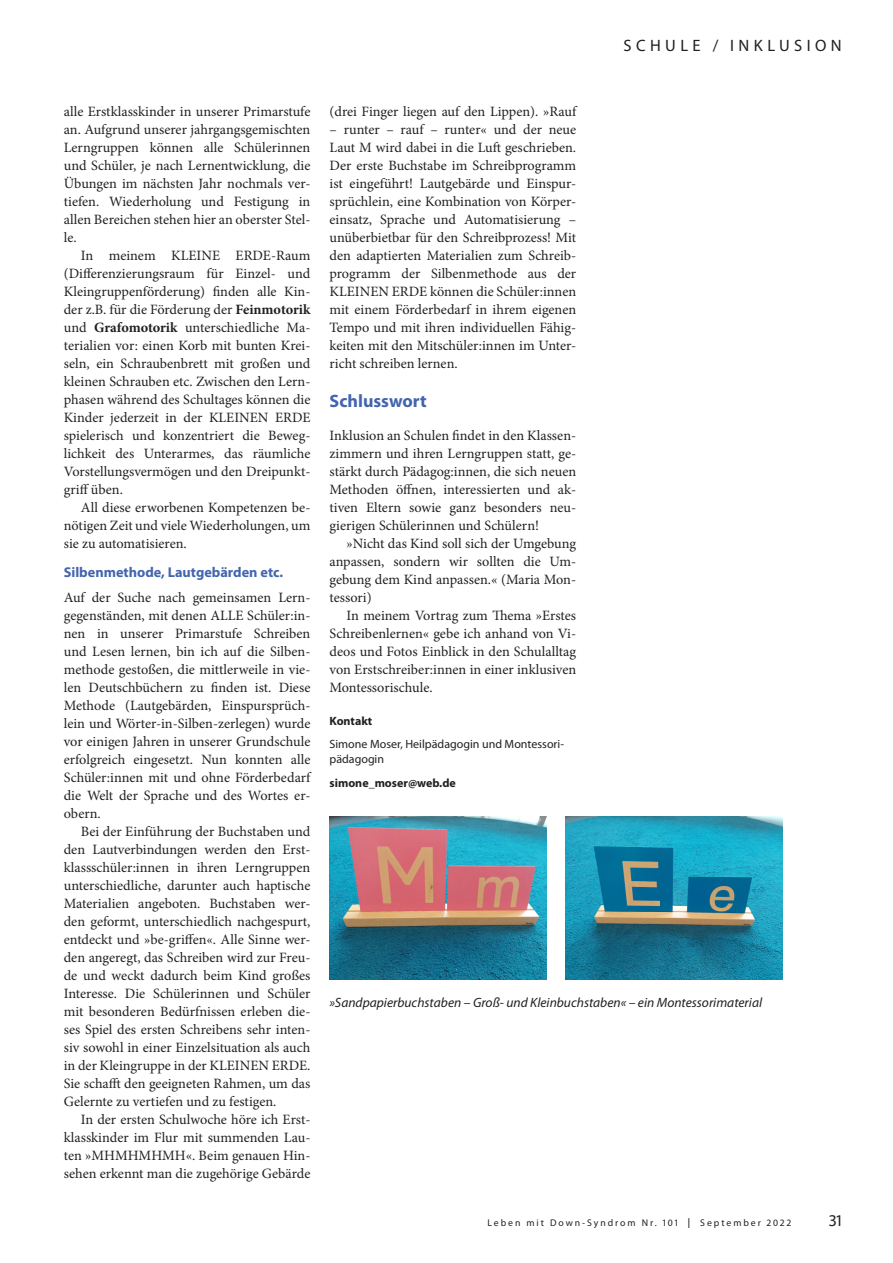
<style>
.page{position:relative;width:893px;height:1263px;background:#fff}
.page>*{position:absolute;margin:0;border:0;box-sizing:border-box;transform-origin:0 0}
.SL_1_12pt_basic_Myr{font:700 18px "Myriad Pro";color:#4364af}
.Rubrik_rechts_2022-0{font:16.5px "Myriad Pro";letter-spacing:.27em;color:#231f20}
.Text_Min_9_5_folg_10{font:14.25px/18px "Minion Pro";color:#231f20;text-align:justify}
.Text_Min_9_5_1_Abs_1{font:14.25px/18px "Minion Pro";color:#231f20;text-align:justify}
.SL_2__9_5pt_basic_My{font:700 14.25px "Myriad Pro";color:#4364af}
.Bildbeschriftung_li{font:italic 13.5px "Myriad Pro";color:#231f20}
.Hinweise_Literatur_A{font:12px/15px "Myriad Pro";color:#231f20}
.Hinweise_Literatur_A-2{font:700 12px "Myriad Pro";color:#231f20}
.t1{font:9.75px "Myriad Pro";letter-spacing:.2em;color:#231f20}
.s1{font-weight:700}
.s2{font-size:14.7px}
</style>
<div class="page">
<img style="left:330px;top:816px;width:216px;height:163px">
<img style="left:565px;top:816px;width:217px;height:163px">
<p class="Rubrik_rechts_2022-0" style="left:623px;top:35px;width:220px">SCHULE / INKLUSION</p>
<p class="Text_Min_9_5_folg_10" style="left:64px;top:102px;width:248px">alle Erstklasskinder in unserer Primarstufe an. Aufgrund unserer jahrgangsgemischten Lerngruppen können alle Schülerinnen und Schüler, je nach Lernentwicklung, die Übungen im nächsten Jahr nochmals ver&shy;tiefen. Wiederholung und Festigung in allen Bereichen stehen hier an oberster Stel&shy;le.</p>
<p class="Text_Min_9_5_folg_10" style="left:64px;top:246px;width:248px;text-indent:17px">In meinem KLEINE ERDE-Raum (Differenzierungsraum für Einzel- und Kleingruppenförderung) finden alle Kin&shy;der z.B. für die Förderung der <span class="s1">Feinmotorik </span>und <span class="s1">Grafomotorik</span> unterschiedliche Ma&shy;terialien vor: einen Korb mit bunten Krei&shy;seln, ein Schraubenbrett mit großen und kleinen Schrauben etc. Zwischen den Lern&shy;phasen während des Schultages können die Kinder jederzeit in der KLEINEN ERDE spielerisch und konzentriert die Beweg&shy;lichkeit des Unterarmes, das räumliche Vorstellungsvermögen und den Dreipunkt&shy;griff üben.</p>
<p class="Text_Min_9_5_folg_10" style="left:64px;top:498px;width:248px;text-indent:17px">All diese erworbenen Kompetenzen be&shy;nötigen Zeit und viele Wiederholungen, um sie zu automatisieren.</p>
<p class="SL_2__9_5pt_basic_My" style="left:64px;top:562px;width:221px">Silbenmethode, Lautgebärden etc.</p>
<p class="Text_Min_9_5_1_Abs_1" style="left:64px;top:588px;width:248px">Auf der Suche nach gemeinsamen Lern&shy;gegenständen, mit denen ALLE Schüler:in&shy;nen in unserer Primarstufe Schreiben und Lesen lernen, bin ich auf die Silben&shy;methode gestoßen, die mittlerweile in vie&shy;len Deutschbüchern zu finden ist. Diese Methode (Lautgebärden, Einspursprüch&shy;lein und Wörter-in-Silben-zerlegen) wurde vor einigen Jahren in unserer Grundschule erfolgreich eingesetzt. Nun konnten alle Schüler:innen mit und ohne Förderbedarf die Welt der Sprache und des Wortes er&shy;obern.</p>
<p class="Text_Min_9_5_folg_10" style="left:64px;top:822px;width:248px;text-indent:17px">Bei der Einführung der Buchstaben und den Lautverbindungen werden den Erst&shy;klassschüler:innen in ihren Lerngruppen unterschiedliche, darunter auch haptische Materialien angeboten. Buchstaben wer&shy;den geformt, unterschiedlich nachgespurt, entdeckt und »be-griffen«. Alle Sinne wer&shy;den angeregt, das Schreiben wird zur Freu&shy;de und weckt dadurch beim Kind großes Interesse. Die Schülerinnen und Schüler mit besonderen Bedürfnissen erleben die&shy;ses Spiel des ersten Schreibens sehr inten&shy;siv sowohl in einer Einzelsituation als auch in der Kleingruppe in der KLEINEN ERDE.<br>Sie schafft den geeigneten Rahmen, um das Gelernte zu vertiefen und zu festigen.</p>
<p class="Text_Min_9_5_folg_10" style="left:64px;top:1110px;width:248px;text-indent:17px">In der ersten Schulwoche höre ich Erst&shy;klasskinder im Flur mit summenden Lau&shy;ten »MHMHMHMH«. Beim genauen Hin&shy;sehen erkennt man die zugehörige Gebärde</p>
<p class="Text_Min_9_5_folg_10" style="left:330px;top:102px;width:248px">(drei Finger liegen auf den Lippen). »Rauf</p>
<p class="Text_Min_9_5_folg_10" style="left:330px;top:120px;width:248px">– runter – rauf – runter« und der neue Laut M wird dabei in die Luft geschrieben.<br>Der erste Buchstabe im Schreibprogramm ist eingeführt! Lautgebärde und Einspur&shy;sprüchlein, eine Kombination von Körper&shy;einsatz, Sprache und Automatisierung – unüberbietbar für den Schreibprozess! Mit den adaptierten Materialien zum Schreib&shy;programm der Silbenmethode aus der KLEINEN ERDE können die Schüler:innen mit einem Förderbedarf in ihrem eigenen Tempo und mit ihren individuellen Fähig&shy;keiten mit den Mitschüler:innen im Unter&shy;richt schreiben lernen.</p>
<p class="SL_1_12pt_basic_Myr" style="left:330px;top:389px;width:99px">Schlusswort</p>
<p class="Text_Min_9_5_1_Abs_1" style="left:330px;top:426px;width:248px">Inklusion an Schulen findet in den Klassen&shy;zimmern und ihren Lerngruppen statt, ge&shy;stärkt durch Pädagog:innen, die sich neuen Methoden öffnen, interessierten und ak&shy;tiven Eltern sowie ganz besonders neu&shy;gierigen Schülerinnen und Schülern!</p>
<p class="Text_Min_9_5_folg_10" style="left:330px;top:534px;width:248px;text-indent:17px">»Nicht das Kind soll sich der Umgebung anpassen, sondern wir sollten die Um&shy;gebung dem Kind anpassen.« (Maria Mon&shy;tessori)</p>
<p class="Text_Min_9_5_folg_10" style="left:330px;top:606px;width:248px;text-indent:17px">In meinem Vortrag zum Thema »Erstes Schreibenlernen« gebe ich anhand von Vi&shy;deos und Fotos Einblick in den Schulalltag von Erstschreiber:innen in einer inklusiven Montessorischule.</p>
<p class="Hinweise_Literatur_A-2" style="left:330px;top:713px;width:44px">Kontakt</p>
<p class="Hinweise_Literatur_A" style="left:330px;top:737px;width:236px">Simone Moser, Heilpädagogin und Montessori&shy;pädagogin</p>
<p class="Hinweise_Literatur_A-2" style="left:330px;top:775px;width:128px">simone_moser@web.de</p>
<p class="Bildbeschriftung_li" style="left:330px;top:994px;width:434px">»Sandpapierbuchstaben – Groß- und Kleinbuchstaben« – ein Montessorimaterial</p>
<p class="t1" style="left:488px;top:1217px;width:305px">Leben mit Down-Syndrom Nr. 101 <span class="s2">I</span> September 2022</p>
<p class="Rubrik_rechts_2022-0" style="left:829px;top:1211px;width:14px">31</p>
</div>
